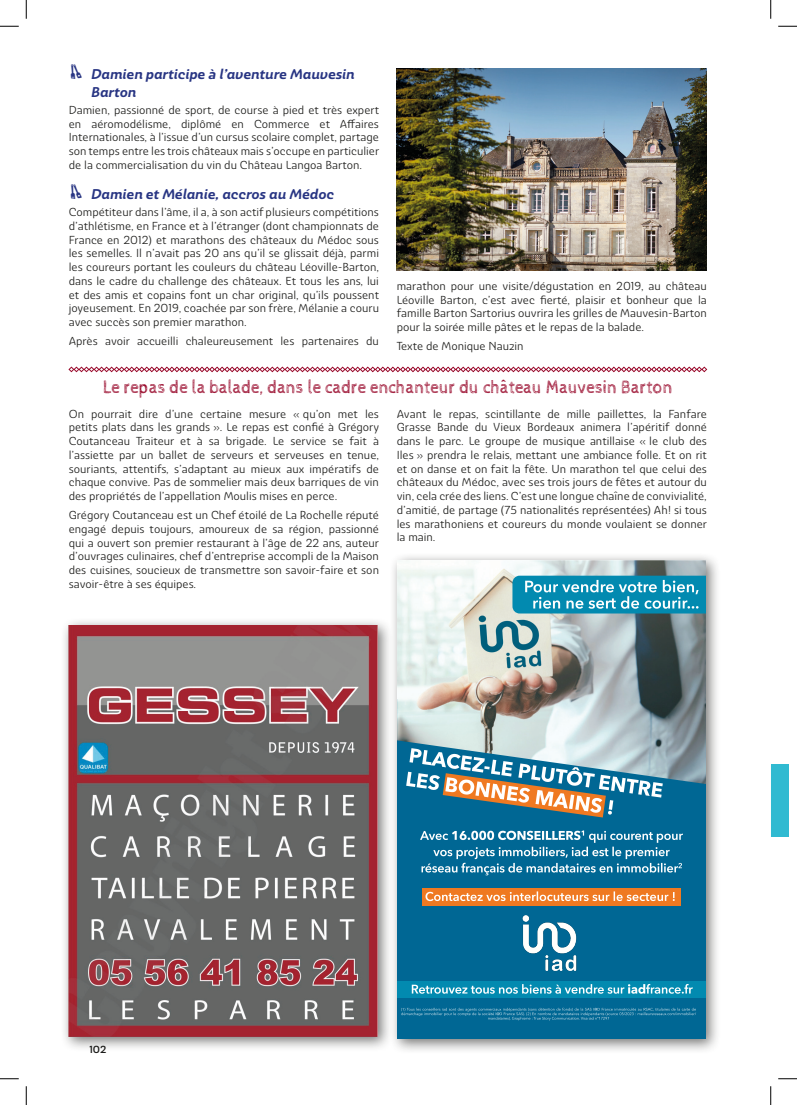
<style>
.page{position:relative;width:797px;height:1105px;background:#fff}
.page>*{position:absolute;margin:0;border:0;box-sizing:border-box;transform-origin:0 0}
.t1{font:18.75px "Cabin Sketch";letter-spacing:.01em;color:#990a2c;scale:.9 1}
.t2{font:italic 700 expanded 13.75px/17.5px "Ashemore";color:#283583}
.t3{font:11.25px/13.8px "Ashemore Nor Reg";color:#1d1d1b;text-align:justify}
.t4{font:10px "Ashemore Nor Med";color:#1d1d1b}
.s1{font-family:"Cooking Set";font-weight:400;font-style:normal;font-stretch:normal;font-size:21.25px}
</style>
<div class="page">
<svg style="left:68px;top:367px;width:639px;height:5px"></svg>
<img style="left:397px;top:69px;width:310px;height:202px">
<div style="left:389px;top:552px;width:332px;height:502px;background:#1d1d1b;opacity:.6"></div>
<div style="left:397px;top:699px;width:308px;height:340px;background:#006794"></div>
<img style="left:397px;top:560px;width:308px;height:224px">
<svg style="left:512px;top:576px;width:193px;height:37px;background:#2e9ebd"></svg>
<svg style="left:406px;top:748px;width:256px;height:69px"></svg>
<svg style="left:420px;top:830px;width:263px;height:45px"></svg>
<div style="left:422px;top:888px;width:258px;height:18px;background:#ef7921"></div>
<svg style="left:425px;top:891px;width:249px;height:10px"></svg>
<div style="left:397px;top:981px;width:308px;height:17px;background:#028ab0"></div>
<svg style="left:412px;top:984px;width:280px;height:10px"></svg>
<svg style="left:401px;top:1008px;width:295px;height:12px"></svg>
<img style="left:522px;top:915px;width:55px;height:56px">
<svg style="left:771px;top:764px;width:18px;height:72px"></svg>
<div style="left:61px;top:617px;width:332px;height:435px;background:#1d1d1b;opacity:.6"></div>
<img style="left:69px;top:626px;width:308px;height:410px">
<svg style="left:0;top:25px;width:19px;height:2px"></svg>
<svg style="left:778px;top:25px;width:19px;height:2px"></svg>
<svg style="left:0;top:1078px;width:19px;height:1px"></svg>
<svg style="left:778px;top:1078px;width:19px;height:1px"></svg>
<svg style="left:25px;top:0;width:2px;height:19px"></svg>
<svg style="left:25px;top:1086px;width:2px;height:19px"></svg>
<svg style="left:770px;top:0;width:1px;height:19px"></svg>
<svg style="left:770px;top:1086px;width:1px;height:19px"></svg>
<p class="t2" style="left:91px;top:65px;width:265px;text-indent:-22px"><span class="s1">N</span> Damien participe à l’aventure Mauvesin<br>Barton</p>
<p class="t3" style="left:69px;top:103px;width:312px">Damien, passionné de sport, de course à pied et très expert en aéromodélisme, diplômé en Commerce et Affaires Internationales, à l’issue d’un cursus scolaire complet, partage son temps entre les trois châteaux mais s’occupe en particulier de la commercialisation du vin du Château Langoa Barton.</p>
<p class="t2" style="left:69px;top:185px;width:267px"><span class="s1">N</span> Damien et Mélanie, accros au Médoc</p>
<p class="t3" style="left:69px;top:205px;width:312px">Compétiteur dans l’âme, il a, à son actif plusieurs compétitions d’athlétisme, en France et à l’étranger (dont championnats de France en 2012) et marathons des châteaux du Médoc sous les semelles. Il n’avait pas 20 ans qu’il se glissait déjà, parmi les coureurs portant les couleurs du château Léoville-Barton, dans le cadre du challenge des châteaux. Et tous les ans, lui et des amis et copains font un char original, qu’ils poussent joyeusement. En 2019, coachée par son frère, Mélanie a couru avec succès son premier marathon.</p>
<p class="t3" style="left:69px;top:334px;width:312px">Après avoir accueilli chaleureusement les partenaires du</p>
<p class="t3" style="left:397px;top:279px;width:312px">marathon pour une visite/dégustation en 2019, au château Léoville Barton, c’est avec fierté, plaisir et bonheur que la famille Barton Sartorius ouvrira les grilles de Mauvesin-Barton pour la soirée mille pâtes et le repas de la balade.</p>
<p class="t3" style="left:397px;top:339px;width:128px">Texte de Monique Nauzin</p>
<h1 class="t1" style="left:103px;top:377px;width:634px">Le repas de la balade, dans le cadre enchanteur du château Mauvesin Barton</h1>
<p class="t3" style="left:69px;top:407px;width:312px">On pourrait dire d’une certaine mesure « qu’on met les petits plats dans les grands ». Le repas est confié à Grégory Coutanceau Traiteur et à sa brigade. Le service se fait à l’assiette par un ballet de serveurs et serveuses en tenue, souriants, attentifs, s’adaptant au mieux aux impératifs de chaque convive. Pas de sommelier mais deux barriques de vin des propriétés de l’appellation Moulis mises en perce.</p>
<p class="t3" style="left:69px;top:508px;width:312px">Grégory Coutanceau est un Chef étoilé de La Rochelle réputé engagé depuis toujours, amoureux de sa région, passionné qui a ouvert son premier restaurant à l’âge de 22 ans, auteur d’ouvrages culinaires, chef d’entreprise accompli de la Maison des cuisines, soucieux de transmettre son savoir-faire et son savoir-être à ses équipes.</p>
<p class="t3" style="left:397px;top:407px;width:312px">Avant le repas, scintillante de mille paillettes, la Fanfare Grasse Bande du Vieux Bordeaux animera l’apéritif donné dans le parc. Le groupe de musique antillaise « le club des Iles » prendra le relais, mettant une ambiance folle. Et on rit et on danse et on fait la fête. Un marathon tel que celui des châteaux du Médoc, avec ses trois jours de fêtes et autour du vin, cela crée des liens. C’est une longue chaîne de convivialité, d’amitié, de partage (75 nationalités représentées) Ah! si tous les marathoniens et coureurs du monde voulaient se donner la main.</p>
<p class="t4" style="left:89px;top:1044px;width:19px">102</p>
</div>
